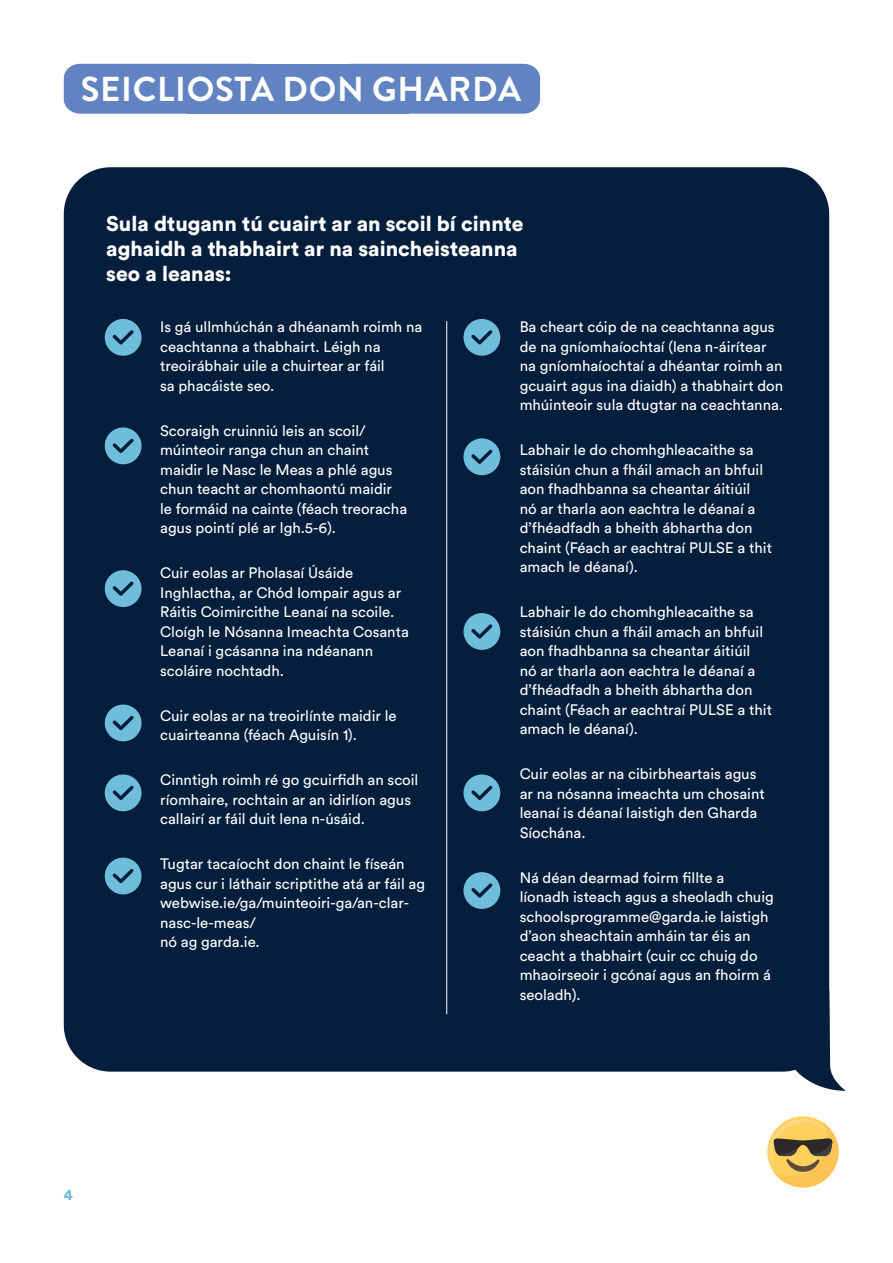
<style>
.page{position:relative;width:893px;height:1263px;background:#fff}
.page>*{position:absolute;margin:0;border:0;box-sizing:border-box;transform-origin:0 0}
.t1{font:700 34.5px "Brandon Grotesque";letter-spacing:.02em;color:#fff}
.t2{font:900 21px/25.2px "Circular Std";color:#fff}
.t3{font:15px/19.5px "Circular Std";color:#fff}
.t4{font:500 15px "Circular Std";color:#6ebddb}
</style>
<div class="page">
<div style="left:64px;top:167px;width:765px;height:904px;background:#041e3b;border-radius:47px"></div>
<svg style="left:104px;top:319px;width:38px;height:37px"></svg>
<svg style="left:463px;top:319px;width:38px;height:37px"></svg>
<svg style="left:104px;top:427px;width:38px;height:38px"></svg>
<svg style="left:463px;top:438px;width:38px;height:38px"></svg>
<svg style="left:104px;top:570px;width:38px;height:37px"></svg>
<svg style="left:463px;top:613px;width:38px;height:37px"></svg>
<svg style="left:463px;top:774px;width:38px;height:38px"></svg>
<svg style="left:463px;top:872px;width:38px;height:37px"></svg>
<svg style="left:104px;top:704px;width:38px;height:38px"></svg>
<svg style="left:104px;top:774px;width:38px;height:38px"></svg>
<svg style="left:104px;top:857px;width:38px;height:38px"></svg>
<hr style="left:446px;top:321px;width:1px;height:693px;background:#fff">
<div style="left:187px;top:64px;width:221px;height:50px;background:#6283c2"></div>
<div style="left:64px;top:64px;width:123px;height:50px;background:#6283c2"></div>
<div style="left:408px;top:64px;width:132px;height:50px;background:#6283c2"></div>
<svg style="left:767px;top:1116px;width:71px;height:71px"></svg>
<svg style="left:770px;top:1119px;width:68px;height:68px"></svg>
<svg style="left:795px;top:989px;width:51px;height:102px"></svg>
<h1 class="t1" style="left:81px;top:65px;width:442px">SEICLIOSTA DON GHARDA</h1>
<h2 class="t2" style="left:106px;top:210px;width:419px">Sula dtugann tú cuairt ar an scoil bí cinnte aghaidh a thabhairt ar na saincheisteanna seo a leanas:</h2>
<p class="t3" style="left:160px;top:317px;width:264px">Is gá ullmhúchán a dhéanamh roimh na ceachtanna a thabhairt. Léigh na treoirábhair uile a chuirtear ar fáil<br>sa phacáiste seo.</p>
<p class="t3" style="left:160px;top:420px;width:249px">Scoraigh cruinniú leis an scoil/ múinteoir ranga chun an chaint maidir le Nasc le Meas a phlé agus chun teacht ar chomhaontú maidir le formáid na cainte (féach treoracha agus pointí plé ar lgh.5-6).</p>
<p class="t3" style="left:160px;top:563px;width:250px">Cuir eolas ar Pholasaí Úsáide<br>Inghlactha, ar Chód Iompair agus ar<br>Ráitis Coimircithe Leanaí na scoile.<br>Cloígh le Nósanna Imeachta Cosanta<br>Leanaí i gcásanna ina ndéanann scoláire nochtadh.</p>
<p class="t3" style="left:160px;top:705px;width:238px">Cuir eolas ar na treoirlínte maidir le cuairteanna (féach Aguisín 1).</p>
<p class="t3" style="left:160px;top:770px;width:260px">Cinntigh roimh ré go gcuirfidh an scoil ríomhaire, rochtain ar an idirlíon agus callairí ar fáil duit lena n-úsáid.</p>
<p class="t3" style="left:160px;top:854px;width:266px">Tugtar tacaíocht don chaint le físeán agus cur i láthair scriptithe atá ar fáil ag webwise.ie/ga/muinteoiri-ga/an-clar&shy;nasc-le-meas/<br>nó ag garda.ie.</p>
<p class="t3" style="left:520px;top:317px;width:265px">Ba cheart cóip de na ceachtanna agus de na gníomhaíochtaí (lena n-áirítear na gníomhaíochtaí a dhéantar roimh an gcuairt agus ina diaidh) a thabhairt don mhúinteoir sula dtugtar na ceachtanna.</p>
<p class="t3" style="left:520px;top:440px;width:254px">Labhair le do chomhghleacaithe sa stáisiún chun a fháil amach an bhfuil aon fhadhbanna sa cheantar áitiúil<br>nó ar tharla aon eachtra le déanaí a d’fhéadfadh a bheith ábhartha don chaint (Féach ar eachtraí PULSE a thit amach le déanaí).</p>
<p class="t3" style="left:520px;top:602px;width:254px">Labhair le do chomhghleacaithe sa stáisiún chun a fháil amach an bhfuil aon fhadhbanna sa cheantar áitiúil<br>nó ar tharla aon eachtra le déanaí a d’fhéadfadh a bheith ábhartha don chaint (Féach ar eachtraí PULSE a thit amach le déanaí).</p>
<p class="t3" style="left:520px;top:764px;width:247px">Cuir eolas ar na cibirbheartais agus ar na nósanna imeachta um chosaint leanaí is déanaí laistigh den Gharda<br>Síochána.</p>
<p class="t3" style="left:520px;top:867px;width:256px">Ná déan dearmad foirm fillte a líonadh isteach agus a sheoladh chuig schoolsprogramme@garda.ie laistigh d’aon sheachtain amháin tar éis an ceacht a thabhairt (cuir cc chuig do mhaoirseoir i gcónaí agus an fhoirm á seoladh).</p>
<p class="t4" style="left:64px;top:1185px;width:10px">4</p>
</div>
